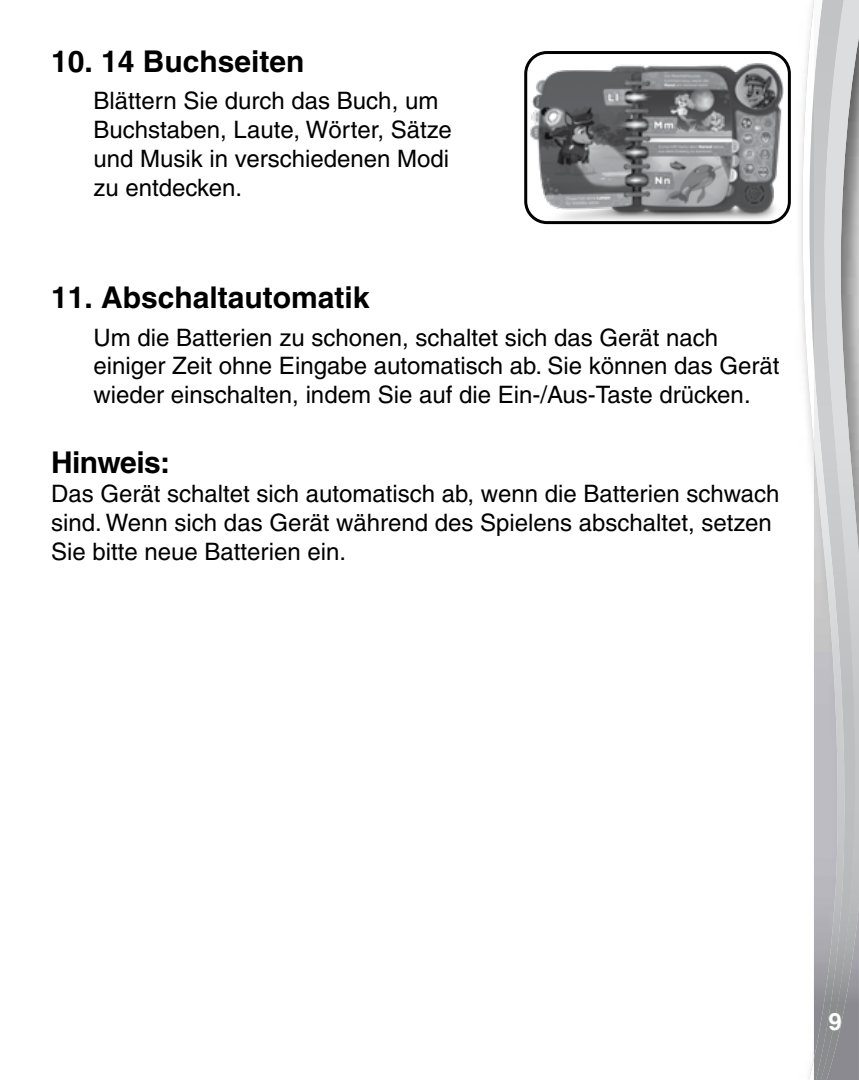
<style>
.page{position:relative;width:859px;height:1080px;background:#fff}
.page>*{position:absolute;margin:0;border:0;box-sizing:border-box;transform-origin:0 0}
.t1{font:700 30px "Helvetica";color:#000}
.t2{font:700 30px "Helvetica";letter-spacing:-.02em;color:#000}
.t3{font:500 24px/28.8px "Helvetica";color:#000}
.t4{font:700 24px "Helvetica";color:#fff}
</style>
<div class="page">
<svg style="left:802px;top:0;width:12px;height:1080px"></svg>
<img style="left:847px;top:906px;width:12px;height:174px">
<svg style="left:847px;top:0;width:12px;height:906px;background:#b6b7b8"></svg>
<img style="left:814px;top:0;width:33px;height:1080px">
<img style="left:528px;top:55px;width:259px;height:165px">
<div style="left:524px;top:51px;width:267px;height:173px;border:3px solid #000;border-radius:21px"></div>
<p class="t1" style="left:51px;top:43px;width:255px">10. 14 Buchseiten</p>
<p class="t3" style="left:94px;top:87px;width:360px">Blättern Sie durch das Buch, um<br>Buchstaben, Laute, Wörter, Sätze und Musik in verschiedenen Modi zu entdecken.</p>
<p class="t1" style="left:51px;top:280px;width:320px">11. Abschaltautomatik</p>
<p class="t3" style="left:94px;top:323px;width:687px">Um die Batterien zu schonen, schaltet sich das Gerät nach einiger Zeit ohne Eingabe automatisch ab. Sie können das Gerät wieder einschalten, indem Sie auf die Ein-/Aus-Taste drücken.</p>
<p class="t2" style="left:51px;top:444px;width:121px">Hinweis:</p>
<p class="t3" style="left:51px;top:479px;width:730px">Das Gerät schaltet sich automatisch ab, wenn die Batterien schwach sind. Wenn sich das Gerät während des Spielens abschaltet, setzen<br>Sie bitte neue Batterien ein.</p>
<p class="t4" style="left:828px;top:1007px;width:15px">9</p>
</div>
